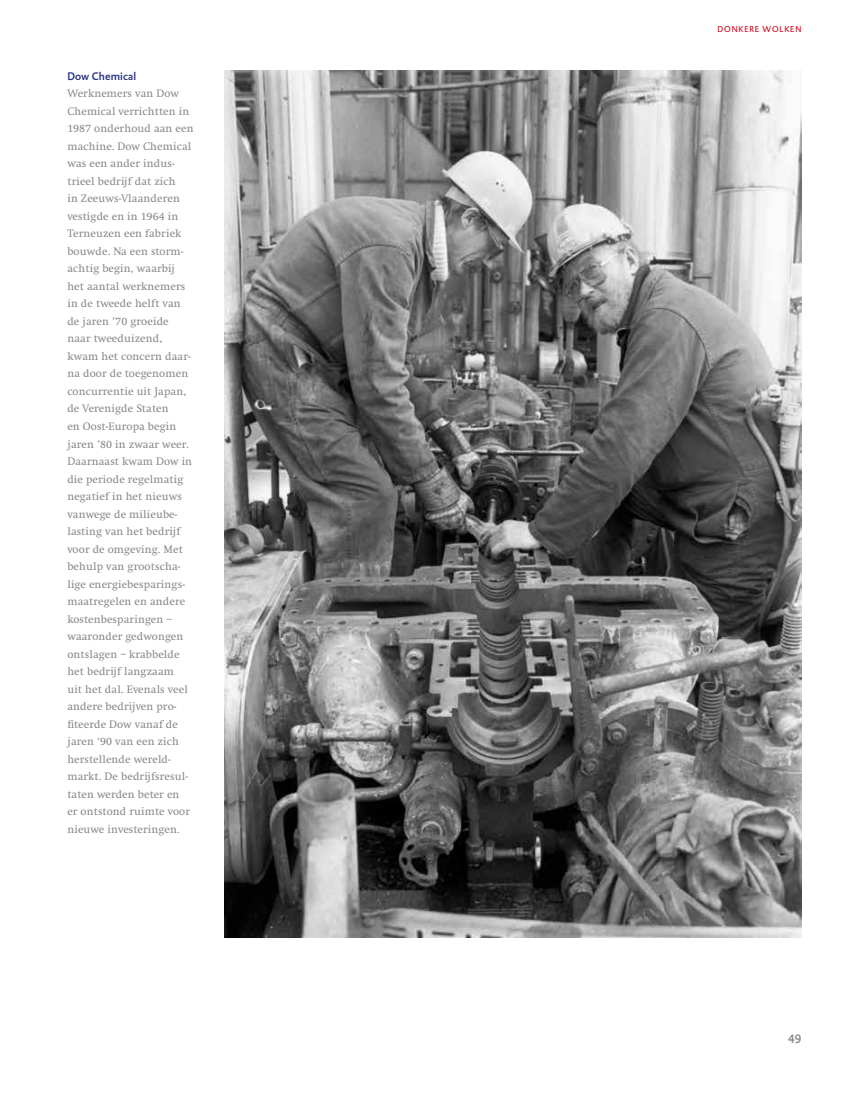
<style>
.page{position:relative;width:851px;height:1099px;background:#fff}
.page>*{position:absolute;margin:0;border:0;box-sizing:border-box;transform-origin:0 0}
.t1{font:500 12.5px "DTL Caspari T";color:#878787}
.t2{font:11.25px/17.5px "Swift EF";letter-spacing:.01em;color:#878787}
.t3{font:500 11.25px "DTL Caspari T";letter-spacing:.01em;color:#283583}
.t4{font:8.75px "DTL Caspari T";letter-spacing:.1em;color:#d2091e}
</style>
<div class="page">
<img style="left:224px;top:71px;width:577px;height:866px">
<p class="t3" style="left:67px;top:69px;width:70px">Dow Chemical</p>
<p class="t2" style="left:67px;top:85px;width:128px">Werknemers van Dow<br>Chemical verrichtten in<br>1987 onderhoud aan een machine. Dow Chemical was een ander indus&shy;trieel bedrijf dat zich<br>in Zeeuws-Vlaanderen vestigde en in 1964 in<br>Terneuzen een fabriek bouwde. Na een storm&shy;achtig begin, waarbij het aantal werknemers in de tweede helft van de jaren ’70 groeide naar tweeduizend, kwam het concern daar&shy;na door de toegenomen concurrentie uit Japan, de Verenigde Staten<br>en Oost-Europa begin jaren ’80 in zwaar weer.<br>Daarnaast kwam Dow in die periode regelmatig negatief in het nieuws vanwege de milieube&shy;lasting van het bedrijf voor de omgeving. Met behulp van grootscha&shy;lige energiebesparings&shy;maatregelen en andere kostenbesparingen – waaronder gedwongen ontslagen – krabbelde het bedrijf langzaam<br>uit het dal. Evenals veel andere bedrijven pro&shy;fiteerde Dow vanaf de jaren ‘90 van een zich herstellende wereld&shy;markt. De bedrijfsresul&shy;taten werden beter en<br>er ontstond ruimte voor nieuwe investeringen.</p>
<p class="t4" style="left:717px;top:23px;width:85px">DONKERE WOLKEN</p>
<p class="t1" style="left:788px;top:1030px;width:15px">49</p>
</div>
